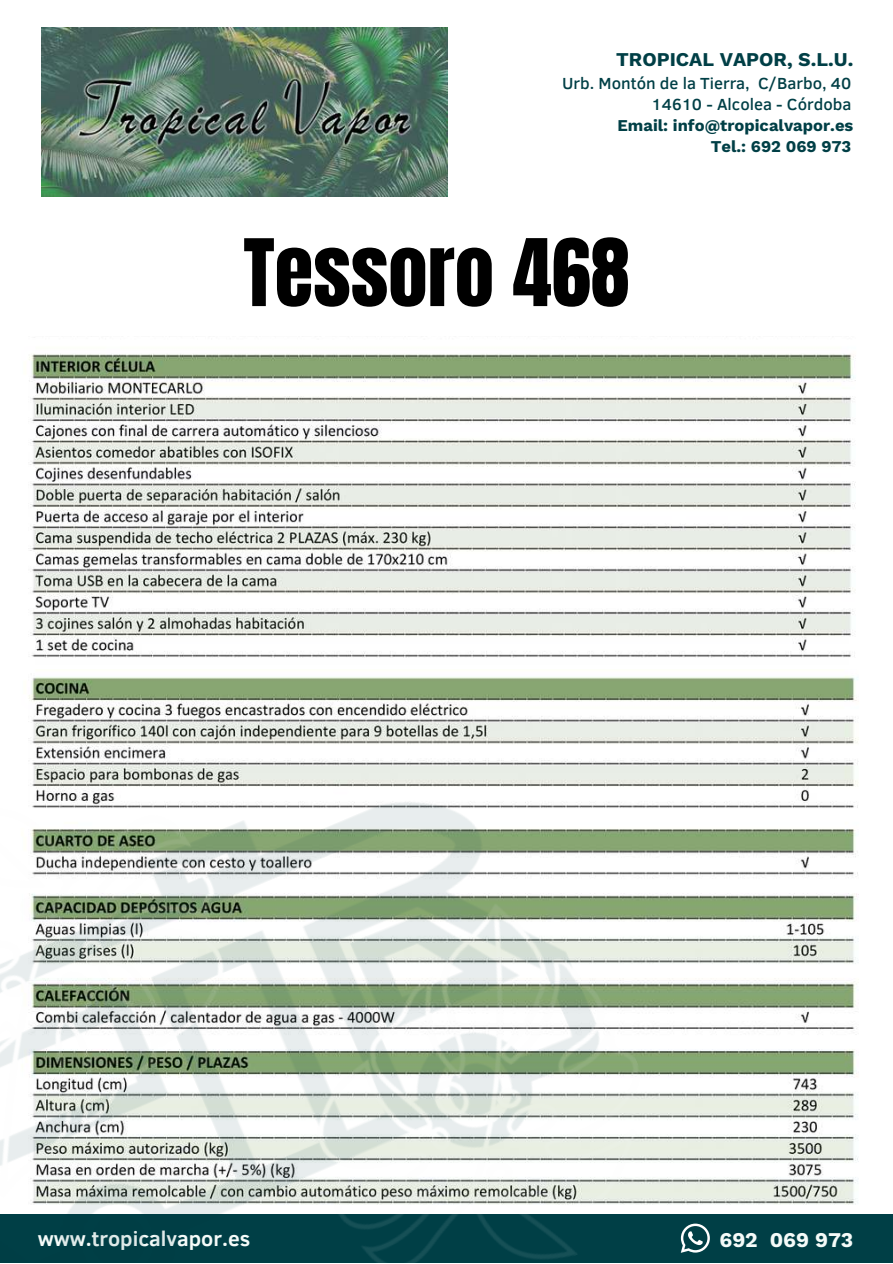
<style>
.page{position:relative;width:893px;height:1264px;background:#fff}
.page>*{position:absolute;margin:0;border:0;box-sizing:border-box;transform-origin:0 0}
.t1{font:79.05px "Anton";color:#000}
.t2{font:700 21px "Clear Sans";color:#f5fbf9}
.t3{font:700 21px "Work Sans";color:#f5fbf9}
.t4{font:700 19.5px "Work Sans";color:#003f46}
.t5{font:500 16.5px/21.5px "Clear Sans";color:#003f46;text-align:right}
.t6{font:700 16.5px/21.5px "Work Sans";color:#003f46;text-align:right}
</style>
<div class="page">
<img style="left:697px;top:676px;width:162px;height:528px">
<div style="left:0;top:1213px;width:892px;height:49px;background:#003f46"></div>
<svg style="left:697px;top:1223px;width:12px;height:29px"></svg>
<img style="left:0;top:677px;width:697px;height:585px">
<img style="left:42px;top:28px;width:405px;height:168px">
<img style="left:29px;top:354px;width:827px;height:304px">
<p class="t4" style="left:616px;top:48px;width:239px">TROPICAL VAPOR, S.L.U.</p>
<p class="t5" style="left:562px;top:72px;width:291px">Urb. Montón de la Tierra, C/Barbo, 40<br>14610 - Alcolea - Córdoba</p>
<p class="t6" style="left:617px;top:115px;width:237px">Email: info@tropicalvapor.es<br>Tel.: 692 069 973</p>
<h1 class="t1" style="left:243px;top:232px;width:388px">Tessoro 468</h1>
<p class="t2" style="left:38px;top:1223px;width:214px">www.tropicalvapor.es</p>
<p class="t3" style="left:719px;top:1227px;width:135px">692 069 973</p>
</div>
